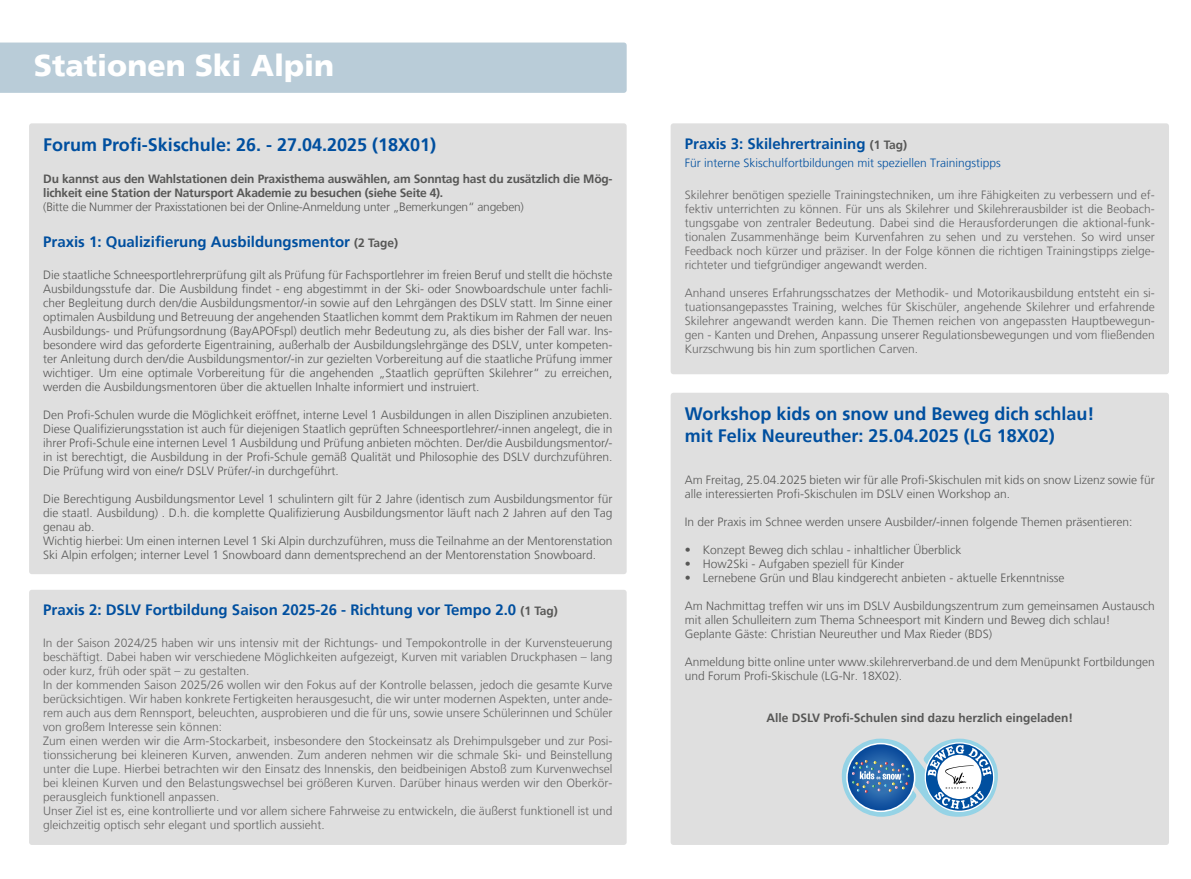
<style>
.page{position:relative;width:1191px;height:879px;background:#fff}
.page>*{position:absolute;margin:0;border:0;box-sizing:border-box;transform-origin:0 0}
.t1{font:900 30px "Frutiger";color:#fff}
.t2{font:700 18px/22px "Frutiger";color:#004f9f}
.t3{font:700 15px "Frutiger";color:#004f9f}
.t4{font:300 12px/14px "Frutiger";color:#575756}
.t5{font:300 12px/14px "Frutiger";color:#646363;text-align:justify}
.t6{font:700 12px/14px "Frutiger";letter-spacing:-.02em;color:#575756}
.t7{font:300 12px "Frutiger";letter-spacing:-.02em;color:#575756}
.t8{font:300 12px "Frutiger";color:#004f9f}
.t9{font:700 12px "Frutiger";color:#575756}
.s1{font-size:12px;color:#575756}
</style>
<div class="page">
<div style="left:29px;top:590px;width:597px;height:255px;background:#dadada;border-radius:3px"></div>
<div style="left:29px;top:123px;width:597px;height:451px;background:#dadada;border-radius:3px"></div>
<div style="left:0;top:43px;width:626px;height:50px;background:#b9ccd8"></div>
<div style="left:670px;top:123px;width:499px;height:251px;background:#dadada;border-radius:3px"></div>
<div style="left:670px;top:393px;width:499px;height:452px;background:#dadada;border-radius:3px"></div>
<svg style="left:842px;top:738px;width:156px;height:78px"></svg>
<h1 class="t1" style="left:34px;top:48px;width:302px">Stationen Ski Alpin</h1>
<h2 class="t2" style="left:43px;top:134px;width:394px">Forum Profi-Skischule: 26. - 27.04.2025 (18X01)</h2>
<p class="t6" style="left:43px;top:172px;width:571px">Du kannst aus den Wahlstationen dein Praxisthema auswählen, am Sonntag hast du zusätzlich die Mög&shy;lichkeit eine Station der Natursport Akademie zu besuchen (siehe Seite 4).</p>
<p class="t7" style="left:43px;top:200px;width:482px">(Bitte die Nummer der Praxisstationen bei der Online-Anmeldung unter „Bemerkungen“ angeben)</p>
<p class="t3" style="left:43px;top:233px;width:356px">Praxis 1: Qualizifierung Ausbildungsmentor <span class="s1">(2 Tage)</span></p>
<p class="t4" style="left:43px;top:268px;width:571px;text-align:justify">Die staatliche Schneesportlehrerprüfung gilt als Prüfung für Fachsportlehrer im freien Beruf und stellt die höchste Ausbildungsstufe dar. Die Ausbildung findet - eng abgestimmt in der Ski- oder Snowboardschule unter fachli&shy;cher Begleitung durch den/die Ausbildungsmentor/-in sowie auf den Lehrgängen des DSLV statt. Im Sinne einer optimalen Ausbildung und Betreuung der angehenden Staatlichen kommt dem Praktikum im Rahmen der neuen Ausbildungs- und Prüfungsordnung (BayAPOFspl) deutlich mehr Bedeutung zu, als dies bisher der Fall war. Ins&shy;besondere wird das geforderte Eigentraining, außerhalb der Ausbildungslehrgänge des DSLV, unter kompeten&shy;ter Anleitung durch den/die Ausbildungsmentor/-in zur gezielten Vorbereitung auf die staatliche Prüfung immer wichtiger. Um eine optimale Vorbereitung für die angehenden „Staatlich geprüften Skilehrer“ zu erreichen, werden die Ausbildungsmentoren über die aktuellen Inhalte informiert und instruiert.</p>
<p class="t4" style="left:43px;top:408px;width:571px;text-align:justify">Den Profi-Schulen wurde die Möglichkeit eröffnet, interne Level 1 Ausbildungen in allen Disziplinen anzubieten.<br>Diese Qualifizierungsstation ist auch für diejenigen Staatlich geprüften Schneesportlehrer/-innen angelegt, die in ihrer Profi-Schule eine internen Level 1 Ausbildung und Prüfung anbieten möchten. Der/die Ausbildungsmentor/- in ist berechtigt, die Ausbildung in der Profi-Schule gemäß Qualität und Philosophie des DSLV durchzuführen.<br>Die Prüfung wird von eine/r DSLV Prüfer/-in durchgeführt.</p>
<p class="t4" style="left:43px;top:492px;width:571px">Die Berechtigung Ausbildungsmentor Level 1 schulintern gilt für 2 Jahre (identisch zum Ausbildungsmentor für die staatl. Ausbildung) . D.h. die komplette Qualifizierung Ausbildungsmentor läuft nach 2 Jahren auf den Tag genau ab.<br>Wichtig hierbei: Um einen internen Level 1 Ski Alpin durchzuführen, muss die Teilnahme an der Mentorenstation Ski Alpin erfolgen; interner Level 1 Snowboard dann dementsprechend an der Mentorenstation Snowboard.</p>
<p class="t3" style="left:43px;top:601px;width:516px">Praxis 2: DSLV Fortbildung Saison 2025-26 - Richtung vor Tempo 2.0 <span class="s1">(1 Tag)</span></p>
<p class="t5" style="left:43px;top:636px;width:571px;text-align:left">In der Saison 2024/25 haben wir uns intensiv mit der Richtungs- und Tempokontrolle in der Kurvensteuerung beschäftigt. Dabei haben wir verschiedene Möglichkeiten aufgezeigt, Kurven mit variablen Druckphasen – lang oder kurz, früh oder spät – zu gestalten.<br>In der kommenden Saison 2025/26 wollen wir den Fokus auf der Kontrolle belassen, jedoch die gesamte Kurve berücksichtigen. Wir haben konkrete Fertigkeiten herausgesucht, die wir unter modernen Aspekten, unter ande&shy;rem auch aus dem Rennsport, beleuchten, ausprobieren und die für uns, sowie unsere Schülerinnen und Schüler von großem Interesse sein können:<br>Zum einen werden wir die Arm-Stockarbeit, insbesondere den Stockeinsatz als Drehimpulsgeber und zur Posi&shy;tionssicherung bei kleineren Kurven, anwenden. Zum anderen nehmen wir die schmale Ski- und Beinstellung unter die Lupe. Hierbei betrachten wir den Einsatz des Innenskis, den beidbeinigen Abstoß zum Kurvenwechsel bei kleinen Kurven und den Belastungswechsel bei größeren Kurven. Darüber hinaus werden wir den Oberkör&shy;perausgleich funktionell anpassen.<br>Unser Ziel ist es, eine kontrollierte und vor allem sichere Fahrweise zu entwickeln, die äußerst funktionell ist und gleichzeitig optisch sehr elegant und sportlich aussieht.</p>
<p class="t3" style="left:685px;top:135px;width:224px">Praxis 3: Skilehrertraining <span class="s1">(1 Tag)</span></p>
<p class="t8" style="left:685px;top:156px;width:318px">Für interne Skischulfortbildungen mit speziellen Trainingstipps</p>
<p class="t5" style="left:685px;top:188px;width:471px">Skilehrer benötigen spezielle Trainingstechniken, um ihre Fähigkeiten zu verbessern und ef&shy;fektiv unterrichten zu können. Für uns als Skilehrer und Skilehrerausbilder ist die Beobach&shy;tungsgabe von zentraler Bedeutung. Dabei sind die Herausforderungen die aktional-funk&shy;tionalen Zusammenhänge beim Kurvenfahren zu sehen und zu verstehen. So wird unser Feedback noch kürzer und präziser. In der Folge können die richtigen Trainingstipps zielge&shy;richteter und tiefgründiger angewandt werden.</p>
<p class="t5" style="left:685px;top:286px;width:471px">Anhand unseres Erfahrungsschatzes der Methodik- und Motorikausbildung entsteht ein si&shy;tuationsangepasstes Training, welches für Skischüler, angehende Skilehrer und erfahrende Skilehrer angewandt werden kann. Die Themen reichen von angepassten Hauptbewegun&shy;gen - Kanten und Drehen, Anpassung unserer Regulationsbewegungen und vom fließenden Kurzschwung bis hin zum sportlichen Carven.</p>
<h2 class="t2" style="left:685px;top:403px;width:411px">Workshop kids on snow und Beweg dich schlau! mit Felix Neureuther: 25.04.2025 (LG 18X02)</h2>
<p class="t4" style="left:685px;top:473px;width:471px">Am Freitag, 25.04.2025 bieten wir für alle Profi-Skischulen mit kids on snow Lizenz sowie für alle interessierten Profi-Skischulen im DSLV einen Workshop an.</p>
<p class="t4" style="left:685px;top:515px;width:449px">In der Praxis im Schnee werden unsere Ausbilder/-innen folgende Themen präsentieren:</p>
<p class="t4" style="left:685px;top:543px;width:278px">• Konzept Beweg dich schlau - inhaltlicher Überblick</p>
<p class="t4" style="left:685px;top:557px;width:221px">• How2Ski - Aufgaben speziell für Kinder</p>
<p class="t4" style="left:685px;top:571px;width:381px">• Lernebene Grün und Blau kindgerecht anbieten - aktuelle Erkenntnisse</p>
<p class="t4" style="left:685px;top:599px;width:471px">Am Nachmittag treffen wir uns im DSLV Ausbildungszentrum zum gemeinsamen Austausch mit allen Schulleitern zum Thema Schneesport mit Kindern und Beweg dich schlau!<br>Geplante Gäste: Christian Neureuther und Max Rieder (BDS)</p>
<p class="t4" style="left:685px;top:655px;width:471px">Anmeldung bitte online unter www.skilehrerverband.de und dem Menüpunkt Fortbildungen und Forum Profi-Skischule (LG-Nr. 18X02).</p>
<p class="t9" style="left:766px;top:711px;width:308px">Alle DSLV Profi-Schulen sind dazu herzlich eingeladen!</p>
</div>
